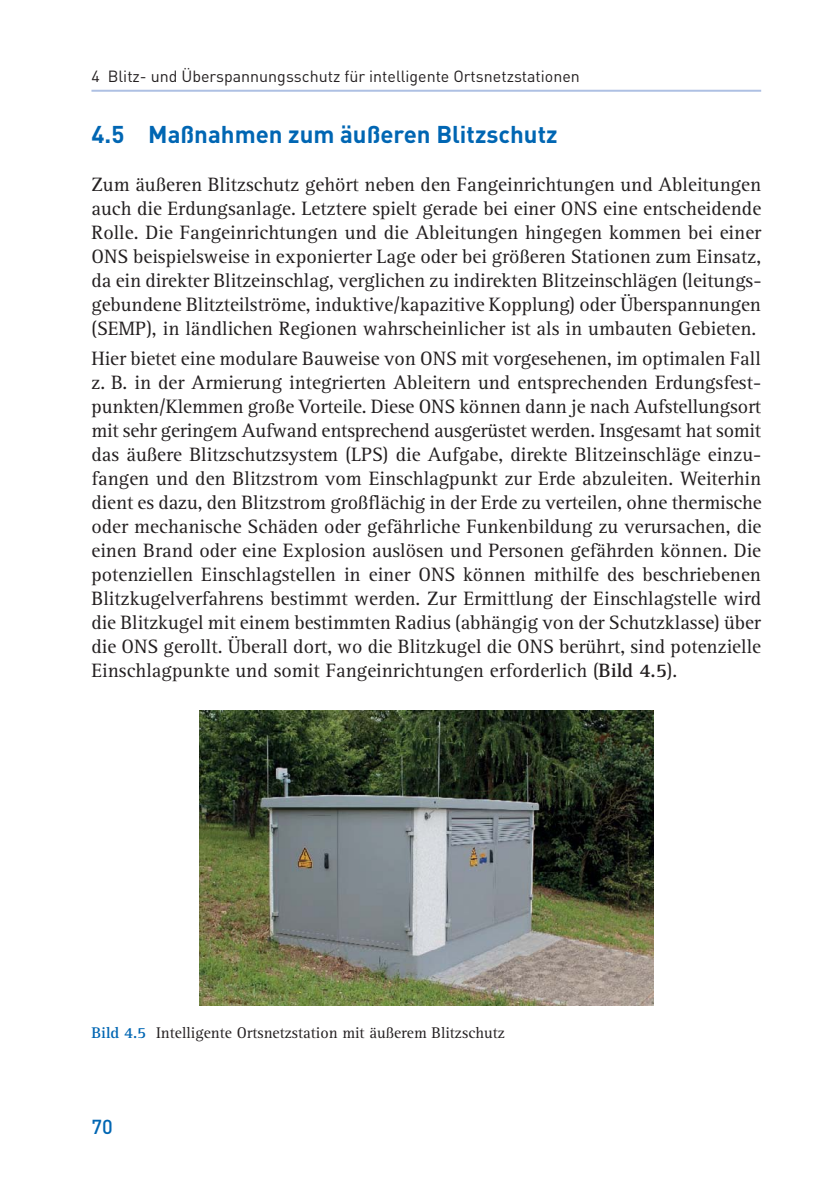
<style>
.page{position:relative;width:840px;height:1191px;background:#fff}
.page>*{position:absolute;margin:0;border:0;box-sizing:border-box;transform-origin:0 0}
.t1{font:700 24px "DIN Pro";color:#0066b3}
.t2{font:20px/24px "Rotis Serif Pro";color:#231f20;text-align:justify}
.t3{font:500 20px "DIN Pro";color:#0066b3}
.t4{font:16px "DIN Pro";color:#231f20}
.t5{font:16px "Rotis Serif Pro";color:#231f20}
.s1{font-weight:700}
.s2{font-weight:700;color:#0066b3}
</style>
<div class="page">
<hr style="left:91px;top:90px;width:669px;height:2px;background:#aec0e3">
<img style="left:199px;top:711px;width:454px;height:294px">
<p class="t4" style="left:91px;top:70px;width:489px">4 Blitz- und Überspannungsschutz für intelligente Ortsnetzstationen</p>
<p class="t1" style="left:91px;top:125px;width:467px">4.5 Maßnahmen zum äußeren Blitzschutz</p>
<p class="t2" style="left:91px;top:174px;width:671px">Zum äußeren Blitzschutz gehört neben den Fangeinrichtungen und Ableitungen auch die Erdungsanlage. Letztere spielt gerade bei einer ONS eine entscheidende Rolle. Die Fangeinrichtungen und die Ableitungen hingegen kommen bei einer ONS beispielsweise in exponierter Lage oder bei größeren Stationen zum Einsatz, da ein direkter Blitzeinschlag, verglichen zu indirekten Blitzeinschlägen (leitungs&shy;gebundene Blitzteilströme, induktive/kapazitive Kopplung) oder Überspannungen (SEMP), in ländlichen Regionen wahrscheinlicher ist als in umbauten Gebieten.</p>
<p class="t2" style="left:91px;top:348px;width:671px">Hier bietet eine modulare Bauweise von ONS mit vorgesehenen, im optimalen Fall z. B. in der Armierung integrierten Ableitern und entsprechenden Erdungsfest&shy;punkten/Klemmen große Vorteile. Diese ONS können dann je nach Aufstellungsort mit sehr geringem Aufwand entsprechend ausgerüstet werden. Insgesamt hat somit das äußere Blitzschutzsystem (LPS) die Aufgabe, direkte Blitzeinschläge einzu&shy;fangen und den Blitzstrom vom Einschlagpunkt zur Erde abzuleiten. Weiterhin dient es dazu, den Blitzstrom großflächig in der Erde zu verteilen, ohne thermische oder mechanische Schäden oder gefährliche Funkenbildung zu verursachen, die einen Brand oder eine Explosion auslösen und Personen gefährden können. Die potenziellen Einschlagstellen in einer ONS können mithilfe des beschriebenen Blitzkugelverfahrens bestimmt werden. Zur Ermittlung der Einschlagstelle wird die Blitzkugel mit einem bestimmten Radius (abhängig von der Schutzklasse) über die ONS gerollt. Überall dort, wo die Blitzkugel die ONS berührt, sind potenzielle Einschlagpunkte und somit Fangeinrichtungen erforderlich (<span class="s1">Bild 4.5</span>).</p>
<p class="t5" style="left:91px;top:1026px;width:414px"><span class="s2">Bild 4.5</span> Intelligente Ortsnetzstation mit äußerem Blitzschutz</p>
<p class="t3" style="left:91px;top:1115px;width:23px">70</p>
</div>
